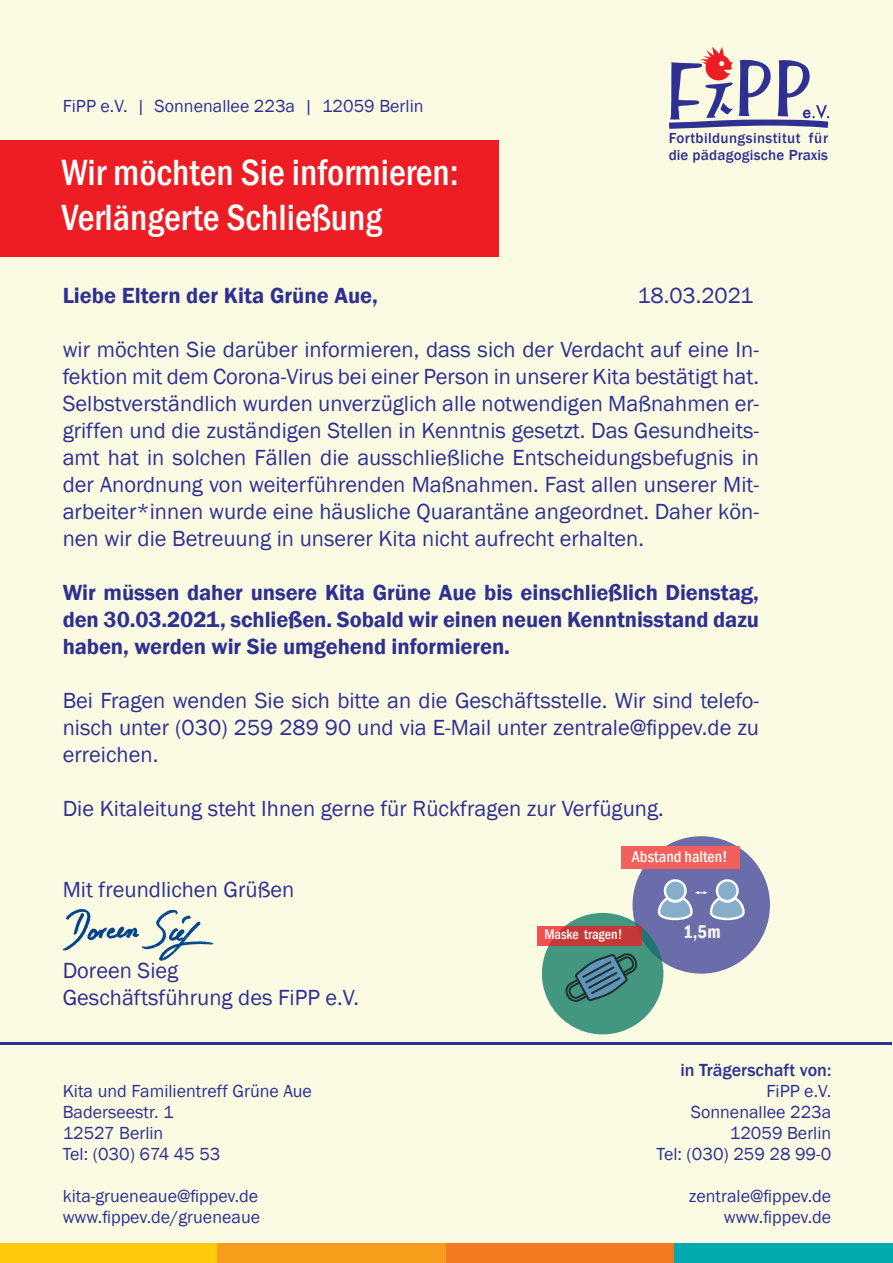
<style>
.page{position:relative;width:893px;height:1263px;background:#fbfbe3}
.page>*{position:absolute;margin:0;border:0;box-sizing:border-box;transform-origin:0 0}
.t1{font:500 condensed 37.5px/45px "Franklin Gothic";color:#fff}
.t2{font:22.5px/27px "Franklin Gothic";color:#2e3092;text-align:justify}
.t3{font:600 22.5px/27px "Franklin Gothic";letter-spacing:-.005em;color:#2e3092;text-align:justify}
.t4{font:600 condensed 18.9px "Franklin Gothic";color:#f4f5f5}
.t5{font:18px/21px "Franklin Gothic";color:#2e3092}
.t6{font:500 18px "Franklin Gothic";color:#2e3092}
.t7{font:500 condensed 16.2px "Franklin Gothic";color:#fff}
.t8{font:500 15px/17.1px "Franklin Gothic";letter-spacing:.025em;color:#2e3092}
.t9{font:500 condensed 14.25px "Franklin Gothic";color:#fff}
</style>
<div class="page">
<div style="left:0;top:140px;width:499px;height:117px;background:#ee1d23"></div>
<hr style="left:1px;top:1041px;width:891px;height:3px;background:#2e3092">
<svg style="left:669px;top:47px;width:160px;height:82px"></svg>
<div style="left:0;top:1244px;width:218px;height:19px;background:#feca0a"></div>
<div style="left:218px;top:1244px;width:228px;height:19px;background:#f89c1c"></div>
<div style="left:446px;top:1244px;width:228px;height:19px;background:#f47921"></div>
<div style="left:675px;top:1244px;width:218px;height:19px;background:#00aaad"></div>
<div style="left:632px;top:836px;width:138px;height:138px;background:#6b6daa;border-radius:50%"></div>
<div style="left:621px;top:846px;width:118px;height:22px;background:#f1605c"></div>
<svg style="left:665px;top:880px;width:21px;height:21px"></svg>
<div style="left:664px;top:879px;width:23px;height:23px;border:2px solid #fff;border-radius:50%"></div>
<svg style="left:717px;top:880px;width:21px;height:21px"></svg>
<div style="left:716px;top:879px;width:23px;height:23px;border:2px solid #fff;border-radius:50%"></div>
<svg style="left:657px;top:891px;width:88px;height:30px"></svg>
<svg style="left:63px;top:909px;width:151px;height:52px"></svg>
<div style="left:542px;top:913px;width:121px;height:121px;background:#43967f;border-radius:50%"></div>
<svg style="left:565px;top:953px;width:73px;height:49px"></svg>
<svg style="left:537px;top:926px;width:105px;height:20px;background:#cd3c3c"></svg>
<p class="t5" style="left:63px;top:96px;width:362px">FiPP e.V. | Sonnenallee 223a | 12059 Berlin</p>
<h1 class="t1" style="left:61px;top:150px;width:399px">Wir möchten Sie informieren:<br>Verlängerte Schließung</h1>
<p class="t8" style="left:669px;top:129px;width:161px">Fortbildungsinstitut für die pädagogische Praxis</p>
<p class="t3" style="left:63px;top:282px;width:317px">Liebe Eltern der Kita Grüne Aue,</p>
<p class="t2" style="left:638px;top:283px;width:117px">18.03.2021</p>
<p class="t2" style="left:63px;top:337px;width:698px">wir möchten Sie darüber informieren, dass sich der Verdacht auf eine In&shy;fektion mit dem Corona-Virus bei einer Person in unserer Kita bestätigt hat.<br>Selbstverständlich wurden unverzüglich alle notwendigen Maßnahmen er&shy;griffen und die zuständigen Stellen in Kenntnis gesetzt. Das Gesundheits&shy;amt hat in solchen Fällen die ausschließliche Entscheidungsbefugnis in der Anordnung von weiterführenden Maßnahmen. Fast allen unserer Mit&shy;arbeiter*innen wurde eine häusliche Quarantäne angeordnet. Daher kön&shy;nen wir die Betreuung in unserer Kita nicht aufrecht erhalten.</p>
<p class="t3" style="left:63px;top:579px;width:698px">Wir müssen daher unsere Kita Grüne Aue bis einschließlich Dienstag, den 30.03.2021, schließen. Sobald wir einen neuen Kenntnisstand dazu haben, werden wir Sie umgehend informieren.</p>
<p class="t2" style="left:63px;top:688px;width:698px">Bei Fragen wenden Sie sich bitte an die Geschäftsstelle. Wir sind telefo&shy;nisch unter (030) 259 289 90 und via E-Mail unter zentrale@fippev.de zu erreichen.</p>
<p class="t2" style="left:63px;top:796px;width:603px">Die Kitaleitung steht Ihnen gerne für Rückfragen zur Verfügung.</p>
<p class="t2" style="left:63px;top:877px;width:233px">Mit freundlichen Grüßen</p>
<p class="t2" style="left:63px;top:958px;width:298px">Doreen Sieg<br>Geschäftsführung des FiPP e.V.</p>
<p class="t5" style="left:63px;top:1080px;width:251px">Kita und Familientreff Grüne Aue<br>Baderseestr. 1<br>12527 Berlin<br>Tel: (030) 674 45 53</p>
<p class="t5" style="left:63px;top:1186px;width:199px">kita-grueneaue@fippev.de www.fippev.de/grueneaue</p>
<p class="t7" style="left:632px;top:846px;width:97px">Abstand halten!</p>
<p class="t9" style="left:544px;top:925px;width:80px">Maske tragen!</p>
<p class="t4" style="left:683px;top:919px;width:39px">1,5m</p>
<p class="t6" style="left:680px;top:1058px;width:152px">in Trägerschaft von:</p>
<p class="t5" style="left:657px;top:1081px;width:176px;text-align:right">FiPP e.V.<br>Sonnenallee 223a<br>12059 Berlin<br>Tel: (030) 259 28 99-0</p>
<p class="t5" style="left:689px;top:1186px;width:144px;text-align:right">zentrale@fippev.de www.fippev.de</p>
</div>
